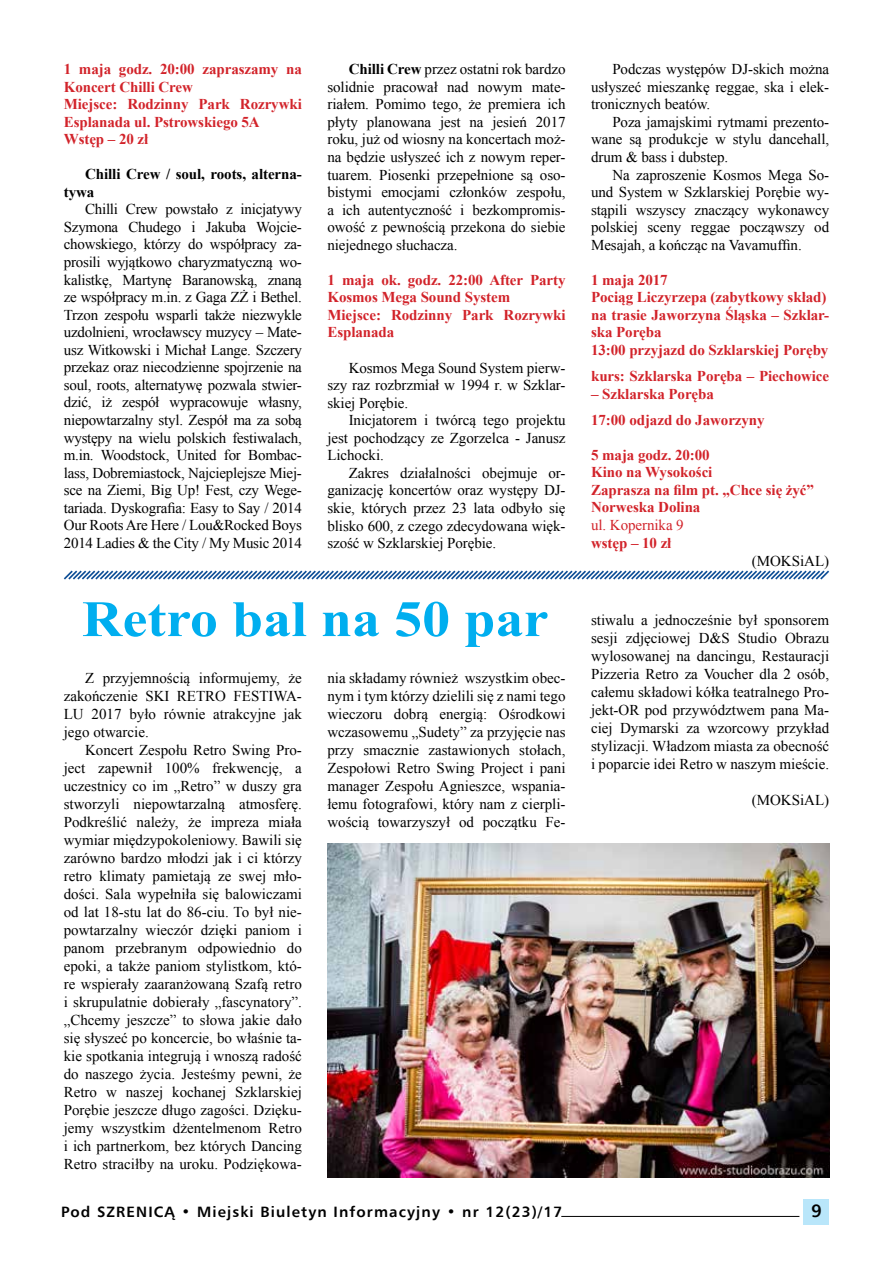
<style>
.page{position:relative;width:893px;height:1263px;background:#fff}
.page>*{position:absolute;margin:0;border:0;box-sizing:border-box;transform-origin:0 0}
.t1{font:700 51px "Times New Roman";color:#00aeef;scale:1.1 1}
.t2{font:700 18px "Humnst 777 EU";color:#000}
.t3{font:15px/17.5px "Times New Roman";letter-spacing:-.005em;color:#000;text-align:justify}
.t4{font:700 15px/17.5px "Times New Roman";letter-spacing:-.005em;color:#d2232a}
.t5{font:700 15px "Humnst 777 EU";letter-spacing:.075em;color:#000}
.t6{font:700 15px/17.5px "Times New Roman";letter-spacing:-.005em;color:#000}
.t7{font:15px "Times New Roman";letter-spacing:-.005em;color:#d2232a}
.s1{font-weight:700}
</style>
<div class="page">
<div style="left:804px;top:1199px;width:25px;height:26px;background:#b9e6fa"></div>
<hr style="left:561px;top:1216px;width:238px;height:1px;background:#000">
<svg style="left:63px;top:570px;width:767px;height:10px"></svg>
<img style="left:328px;top:844px;width:501px;height:334px">
<p class="t4" style="left:64px;top:60px;width:240px">1 maja godz. 20:00 zapraszamy na<br>Koncert Chilli Crew<br>Miejsce: Rodzinny Park Rozrywki<br>Esplanada ul. Pstrowskiego 5A<br>Wstęp – 20 zł</p>
<p class="t6" style="left:64px;top:165px;width:240px;text-indent:21px">Chilli Crew / soul, roots, alterna&shy;tywa</p>
<p class="t3" style="left:64px;top:200px;width:240px;text-indent:21px">Chilli Crew powstało z inicjatywy Szymona Chudego i Jakuba Wojcie&shy;chowskiego, którzy do współpracy za&shy;prosili wyjątkowo charyzmatyczną wo&shy;kalistkę, Martynę Baranowską, znaną ze współpracy m.in. z Gaga ZŻ i Bethel.<br>Trzon zespołu wsparli także niezwykle uzdolnieni, wrocławscy muzycy – Mate&shy;usz Witkowski i Michał Lange. Szczery przekaz oraz niecodzienne spojrzenie na soul, roots, alternatywę pozwala stwier&shy;dzić, iż zespół wypracowuje własny, niepowtarzalny styl. Zespół ma za sobą występy na wielu polskich festiwalach, m.in. Woodstock, United for Bombac&shy;lass, Dobremiastock, Najcieplejsze Miej&shy;sce na Ziemi, Big Up! Fest, czy Wege&shy;tariada. Dyskografia: Easy to Say / 2014<br>Our Roots Are Here / Lou&amp;Rocked Boys 2014 Ladies &amp; the City / My Music 2014</p>
<p class="t3" style="left:327px;top:60px;width:240px;text-indent:21px"><span class="s1">Chilli Crew</span> przez ostatni rok bardzo solidnie pracował nad nowym mate&shy;riałem. Pomimo tego, że premiera ich płyty planowana jest na jesień 2017 roku, już od wiosny na koncertach moż&shy;na będzie usłyszeć ich z nowym reper&shy;tuarem. Piosenki przepełnione są oso&shy;bistymi emocjami członków zespołu, a ich autentyczność i bezkompromis&shy;owość z pewnością przekona do siebie niejednego słuchacza.</p>
<p class="t4" style="left:327px;top:271px;width:240px">1 maja ok. godz. 22:00 After Party<br>Kosmos Mega Sound System<br>Miejsce: Rodzinny Park Rozrywki<br>Esplanada</p>
<p class="t3" style="left:327px;top:359px;width:240px;text-indent:21px">Kosmos Mega Sound System pierw&shy;szy raz rozbrzmiał w 1994 r. w Szklar&shy;skiej Porębie.</p>
<p class="t3" style="left:327px;top:411px;width:240px;text-indent:21px">Inicjatorem i twórcą tego projektu jest pochodzący ze Zgorzelca - Janusz Lichocki.</p>
<p class="t3" style="left:327px;top:464px;width:240px;text-indent:21px">Zakres działalności obejmuje or&shy;ganizację koncertów oraz występy DJ&shy;skie, których przez 23 lata odbyło się blisko 600, z czego zdecydowana więk&shy;szość w Szklarskiej Porębie.</p>
<h1 class="t1" style="left:82px;top:584px;width:426px">Retro bal na 50 par</h1>
<p class="t3" style="left:64px;top:668px;width:240px;line-height:18px;text-indent:21px">Z przyjemnością informujemy, że zakończenie SKI RETRO FESTIWA-LU 2017 było równie atrakcyjne jak jego otwarcie.</p>
<p class="t3" style="left:64px;top:740px;width:240px;line-height:18px;text-indent:21px">Koncert Zespołu Retro Swing Pro&shy;ject zapewnił 100% frekwencję, a uczestnicy co im „Retro” w duszy gra stworzyli niepowtarzalną atmosferę.<br>Podkreślić należy, że impreza miała wymiar międzypokoleniowy. Bawili się zarówno bardzo młodzi jak i ci którzy retro klimaty pamietają ze swej mło&shy;dości. Sala wypełniła się balowiczami od lat 18-stu lat do 86-ciu. To był nie&shy;powtarzalny wieczór dzięki paniom i panom przebranym odpowiednio do epoki, a także paniom stylistkom, któ&shy;re wspierały zaaranżowaną Szafą retro i skrupulatnie dobierały „fascynatory”. „Chcemy jeszcze” to słowa jakie dało się słyszeć po koncercie, bo właśnie ta&shy;kie spotkania integrują i wnoszą radość do naszego życia. Jesteśmy pewni, że Retro w naszej kochanej Szklarskiej Porębie jeszcze długo zagości. Dzięku&shy;jemy wszystkim dżentelmenom Retro i ich partnerkom, bez których Dancing Retro straciłby na uroku. Podziękowa-</p>
<p class="t3" style="left:327px;top:668px;width:240px;line-height:18px">nia składamy również wszystkim obec&shy;nym i tym którzy dzielili się z nami tego wieczoru dobrą energią: Ośrodkowi wczasowemu „Sudety” za przyjęcie nas przy smacznie zastawionych stołach, Zespołowi Retro Swing Project i pani manager Zespołu Agnieszce, wspania&shy;łemu fotografowi, który nam z cierpli&shy;wością towarzyszył od początku Fe-</p>
<p class="t3" style="left:591px;top:60px;width:240px;text-indent:21px">Podczas występów DJ-skich można usłyszeć mieszankę reggae, ska i elek&shy;tronicznych beatów.</p>
<p class="t3" style="left:591px;top:113px;width:240px;text-indent:21px">Poza jamajskimi rytmami prezento&shy;wane są produkcje w stylu dancehall, drum &amp; bass i dubstep.</p>
<p class="t3" style="left:591px;top:165px;width:240px;text-indent:21px">Na zaproszenie Kosmos Mega So&shy;und System w Szklarskiej Porębie wy&shy;stąpili wszyscy znaczący wykonawcy polskiej sceny reggae począwszy od Mesajah, a kończąc na Vavamuffin.</p>
<p class="t4" style="left:591px;top:271px;width:240px">1 maja 2017<br>Pociąg Liczyrzepa (zabytkowy skład) na trasie Jaworzyna Śląska – Szklar&shy;ska Poręba<br>13:00 przyjazd do Szklarskiej Poręby</p>
<p class="t4" style="left:591px;top:367px;width:240px">kurs: Szklarska Poręba – Piechowice</p>
<p class="t4" style="left:591px;top:380px;width:175px;line-height:26.1px">– Szklarska Poręba<br>17:00 odjazd do Jaworzyny</p>
<p class="t4" style="left:591px;top:446px;width:224px">5 maja godz. 20:00<br>Kino na Wysokości<br>Zaprasza na film pt. „Chce się żyć”<br>Norweska Dolina</p>
<p class="t7" style="left:591px;top:515px;width:94px">ul. Kopernika 9</p>
<p class="t4" style="left:591px;top:533px;width:82px">wstęp – 10 zł</p>
<p class="t3" style="left:752px;top:551px;width:79px">(MOKSiAL)</p>
<p class="t3" style="left:591px;top:611px;width:240px;line-height:18px">stiwalu a jednocześnie był sponsorem sesji zdjęciowej D&amp;S Studio Obrazu wylosowanej na dancingu, Restauracji Pizzeria Retro za Voucher dla 2 osób, całemu składowi kółka teatralnego Pro&shy;jekt-OR pod przywództwem pana Ma&shy;ciej Dymarski za wzorcowy przykład stylizacji. Władzom miasta za obecność i poparcie idei Retro w naszym mieście.</p>
<p class="t3" style="left:752px;top:791px;width:79px">(MOKSiAL)</p>
<p class="t5" style="left:61px;top:1202px;width:503px">Pod SZRENICĄ • Miejski Biuletyn Informacyjny • nr 12(23)/17</p>
<p class="t2" style="left:811px;top:1199px;width:12px">9</p>
</div>
